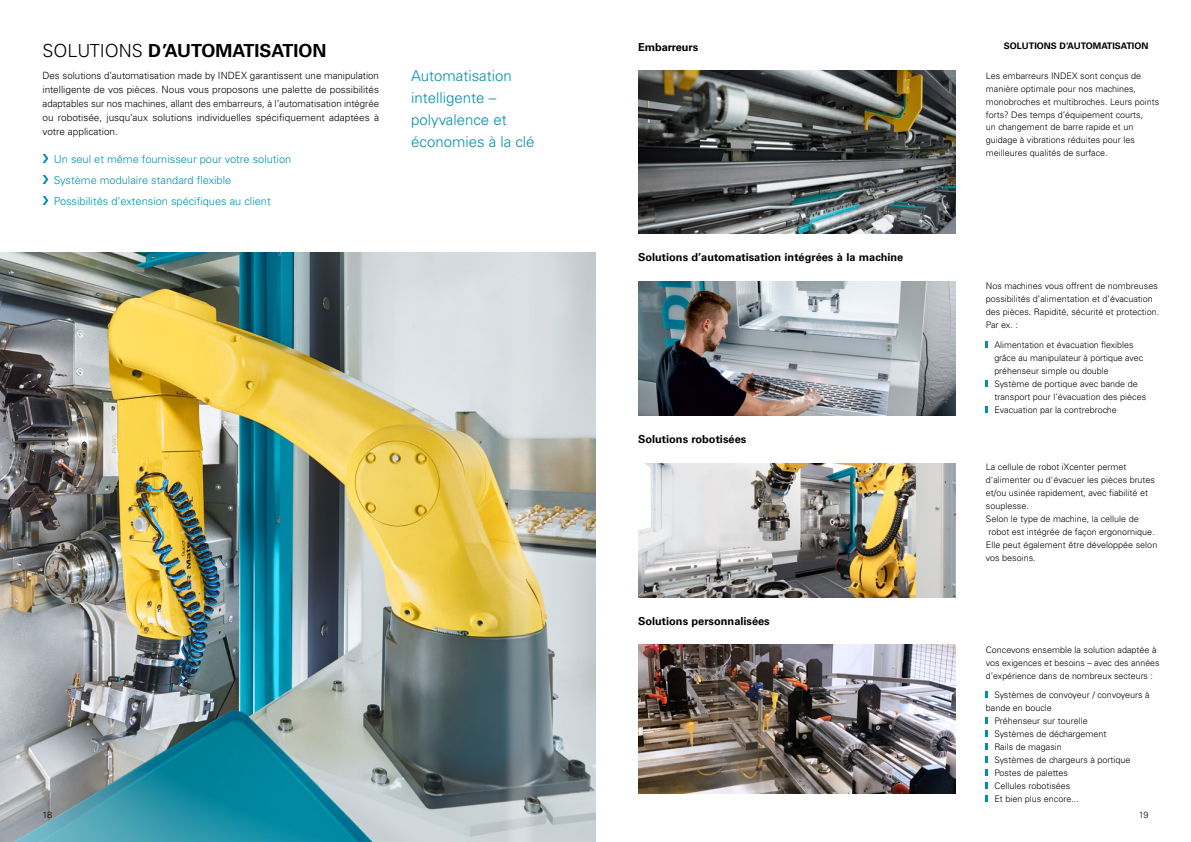
<style>
.page{position:relative;width:1191px;height:842px;background:#fff}
.page>*{position:absolute;margin:0;border:0;box-sizing:border-box;transform-origin:0 0}
.t1{font:700 18px "Univers";color:#000}
.t2{font:300 15px/22px "Univers";color:#008fa8}
.t3{font:300 11px/21px "Univers";color:#008fa8}
.t4{font:700 11px "Univers";color:#000}
.t5{font:300 10px/14px "Univers";color:#000;text-align:justify}
.t6{font:300 9px/13px "Univers";color:#000}
.t7{font:700 9px "Univers";color:#000}
.s1{font-weight:300}
</style>
<div class="page">
<img style="left:0;top:252px;width:595px;height:77px">
<img style="left:638px;top:282px;width:317px;height:133px">
<img style="left:638px;top:71px;width:317px;height:162px">
<img style="left:697px;top:644px;width:258px;height:149px">
<img style="left:697px;top:464px;width:258px;height:133px">
<img style="left:0;top:329px;width:697px;height:513px">
<svg style="left:43px;top:154px;width:5px;height:9px"></svg>
<svg style="left:43px;top:175px;width:5px;height:9px"></svg>
<svg style="left:43px;top:196px;width:5px;height:9px"></svg>
<svg style="left:986px;top:692px;width:2px;height:6px"></svg>
<svg style="left:986px;top:718px;width:2px;height:6px"></svg>
<svg style="left:986px;top:731px;width:2px;height:6px"></svg>
<svg style="left:986px;top:744px;width:2px;height:6px"></svg>
<svg style="left:986px;top:757px;width:2px;height:6px"></svg>
<svg style="left:986px;top:770px;width:2px;height:6px"></svg>
<svg style="left:986px;top:783px;width:2px;height:6px"></svg>
<svg style="left:986px;top:796px;width:2px;height:6px"></svg>
<svg style="left:986px;top:341px;width:2px;height:7px"></svg>
<svg style="left:986px;top:380px;width:2px;height:7px"></svg>
<svg style="left:986px;top:406px;width:2px;height:7px"></svg>
<h1 class="t1" style="left:43px;top:40px;width:285px"><span class="s1">SOLUTIONS</span> D’AUTOMATISATION</h1>
<p class="t5" style="left:43px;top:68px;width:338px">Des solutions d’automatisation made by INDEX garantissent une manipulation intelligente de vos pièces. Nous vous proposons une palette de possibilités adaptables sur nos machines, allant des embarreurs, à l’automatisation intégrée ou robotisée, jusqu’aux solutions individuelles spécifiquement adaptées à votre application.</p>
<p class="t3" style="left:54px;top:149px;width:239px">Un seul et même fournisseur pour votre solution<br>Système modulaire standard flexible<br>Possibilités d’extension spécifiques au client</p>
<h2 class="t2" style="left:411px;top:65px;width:125px">Automatisation intelligente – polyvalence et économies à la clé</h2>
<p class="t4" style="left:638px;top:41px;width:62px">Embarreurs</p>
<p class="t4" style="left:638px;top:251px;width:267px">Solutions d’automatisation intégrées à la machine</p>
<p class="t4" style="left:638px;top:433px;width:110px">Solutions robotisées</p>
<p class="t4" style="left:638px;top:615px;width:133px">Solutions personnalisées</p>
<p class="t7" style="left:1003px;top:41px;width:146px">SOLUTIONS D’AUTOMATISATION</p>
<p class="t6" style="left:986px;top:69px;width:175px">Les embarreurs INDEX sont conçus de manière optimale pour nos machines, monobroches et multibroches. Leurs points forts? Des temps d’équipement courts,<br>un changement de barre rapide et un guidage à vibrations réduites pour les meilleures qualités de surface.</p>
<p class="t6" style="left:986px;top:280px;width:175px">Nos machines vous offrent de nombreuses possibilités d’alimentation et d’évacuation des pièces. Rapidité, sécurité et protection.<br>Par ex. :</p>
<p class="t6" style="left:994px;top:338px;width:153px">Alimentation et évacuation flexibles grâce au manipulateur à portique avec préhenseur simple ou double<br>Système de portique avec bande de transport pour l’évacuation des pièces Evacuation par la contrebroche</p>
<p class="t6" style="left:986px;top:460px;width:173px">La cellule de robot iXcenter permet d'alimenter ou d'évacuer les pièces brutes et/ou usinée rapidement, avec fiabilité et souplesse.<br>Selon le type de machine, la cellule de robot est intégrée de façon ergonomique.<br>Elle peut également être développée selon vos besoins.</p>
<p class="t6" style="left:986px;top:643px;width:175px">Concevons ensemble la solution adaptée à vos exigences et besoins – avec des années d’expérience dans de nombreux secteurs :</p>
<p class="t6" style="left:994px;top:688px;width:157px">Systèmes de convoyeur / convoyeurs à</p>
<p class="t6" style="left:986px;top:701px;width:68px">bande en boucle</p>
<p class="t6" style="left:994px;top:714px;width:95px">Préhenseur sur tourelle</p>
<p class="t6" style="left:994px;top:727px;width:114px">Systèmes de déchargement</p>
<p class="t6" style="left:994px;top:740px;width:69px">Rails de magasin</p>
<p class="t6" style="left:994px;top:753px;width:138px">Systèmes de chargeurs à portique</p>
<p class="t6" style="left:994px;top:766px;width:75px">Postes de palettes</p>
<p class="t6" style="left:994px;top:779px;width:78px">Cellules robotisées</p>
<p class="t6" style="left:994px;top:792px;width:86px">Et bien plus encore...</p>
<p class="t6" style="left:43px;top:808px;width:11px">18</p>
<p class="t6" style="left:1138px;top:808px;width:11px">19</p>
</div>
